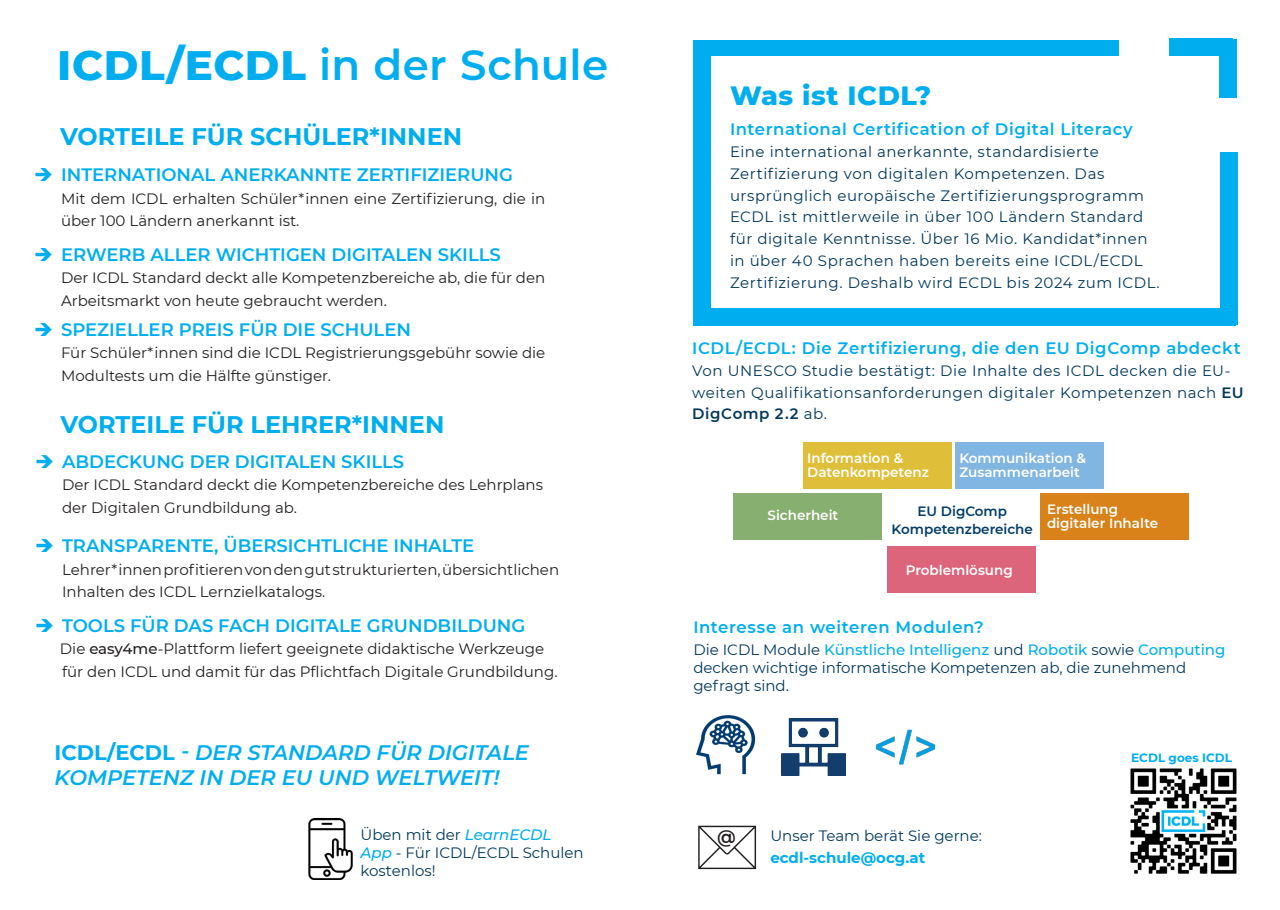
<style>
.page{position:relative;width:1280px;height:910px;background:#fff}
.page>*{position:absolute;margin:0;border:0;box-sizing:border-box;transform-origin:0 0}
.t1{font:600 42px "Montserrat";letter-spacing:.01em;color:#00aeef}
.t2{font:800 27px "Montserrat";letter-spacing:.02em;color:#00aeef}
.t3{font:700 24px "Montserrat";color:#00aeef}
.Fazit__kursiv{font:italic 600 21px/25.2px "Montserrat";color:#00aeef}
.H2_blau_-_Großbuchst{font:600 18px "Montserrat";color:#00aeef}
.t4{font:600 18px "Montserrat";color:#231f20}
.t5{font:600 16.5px "Montserrat";letter-spacing:.035em;color:#00aeef}
.Fließtext{font:15px/22.5px "Montserrat";color:#231f20}
.t6{font:15px/21.8px "Montserrat";letter-spacing:.03em;color:#00385c}
.t7{font:15px/18px "Montserrat";color:#00385c}
.t8{font:700 15px "Montserrat";color:#00aeef}
.H3_standard{font:600 13.5px/13.5px "Montserrat";color:#fff}
.H3_standard-2{font:600 13.5px "Montserrat";color:#003d6a}
.t9{font:700 12px "Montserrat";color:#00aeef}
.s1{font-weight:800}
.s2{font-weight:500}
.s3{font-weight:700;font-style:normal}
.s4{font-weight:500;font-style:italic;color:#00aeef}
.s5{font-weight:600}
.s6{font-weight:500;color:#00aeef}
</style>
<div class="page">
<div style="left:697px;top:40px;width:421px;height:16px;background:#00aeef"></div>
<div style="left:1220px;top:152px;width:17px;height:173px;background:#00aeef"></div>
<div style="left:693px;top:40px;width:17px;height:285px;background:#00aeef"></div>
<div style="left:693px;top:308px;width:543px;height:17px;background:#00aeef"></div>
<div style="left:1220px;top:39px;width:17px;height:59px;background:#00aeef"></div>
<div style="left:1169px;top:39px;width:63px;height:17px;background:#00aeef"></div>
<img style="left:1130px;top:768px;width:107px;height:106px">
<img style="left:308px;top:818px;width:45px;height:62px">
<img style="left:781px;top:719px;width:64px;height:56px">
<img style="left:696px;top:715px;width:60px;height:60px">
<div style="left:803px;top:443px;width:149px;height:46px;background:#dfbf39"></div>
<div style="left:955px;top:443px;width:149px;height:46px;background:#81b6e3"></div>
<div style="left:1040px;top:493px;width:149px;height:47px;background:#d98219"></div>
<div style="left:733px;top:493px;width:149px;height:47px;background:#86af70"></div>
<div style="left:887px;top:546px;width:149px;height:46px;background:#dc657b"></div>
<img style="left:875px;top:729px;width:61px;height:36px">
<h1 class="t1" style="left:57px;top:35px;width:553px"><span class="s1">ICDL/ECDL</span> in der Schule</h1>
<p class="t3" style="left:60px;top:119px;width:403px">VORTEILE FÜR SCHÜLER*INNEN</p>
<p class="H2_blau_-_Großbuchst" style="left:34px;top:162px;width:481px">➔ INTERNATIONAL ANERKANNTE ZERTIFIZIERUNG</p>
<p class="Fließtext" style="left:61px;top:187px;width:486px">Mit dem ICDL erhalten Schüler*innen eine Zertifizierung, die in über 100 Ländern anerkannt ist.</p>
<p class="H2_blau_-_Großbuchst" style="left:34px;top:241px;width:468px">➔ ERWERB ALLER WICHTIGEN DIGITALEN SKILLS</p>
<p class="Fließtext" style="left:61px;top:266px;width:486px">Der ICDL Standard deckt alle Kompetenzbereiche ab, die für den<br>Arbeitsmarkt von heute gebraucht werden.</p>
<p class="H2_blau_-_Großbuchst" style="left:34px;top:316px;width:378px">➔ SPEZIELLER PREIS FÜR DIE SCHULEN</p>
<p class="Fließtext" style="left:61px;top:341px;width:486px">Für Schüler*innen sind die ICDL Registrierungsgebühr sowie die<br>Modultests um die Hälfte günstiger.</p>
<p class="t3" style="left:61px;top:407px;width:385px">VORTEILE FÜR LEHRER*INNEN</p>
<p class="H2_blau_-_Großbuchst" style="left:35px;top:448px;width:371px">➔ ABDECKUNG DER DIGITALEN SKILLS</p>
<p class="Fließtext" style="left:62px;top:473px;width:482px">Der ICDL Standard deckt die Kompetenzbereiche des Lehrplans der Digitalen Grundbildung ab.</p>
<p class="H2_blau_-_Großbuchst" style="left:35px;top:533px;width:441px">➔ TRANSPARENTE, ÜBERSICHTLICHE INHALTE</p>
<p class="Fließtext" style="left:62px;top:558px;width:499px">Lehrer*innenprofitierenvondengutstrukturierten,übersichtlichen<br>Inhalten des ICDL Lernzielkatalogs.</p>
<p class="H2_blau_-_Großbuchst" style="left:35px;top:612px;width:492px">➔ TOOLS FÜR DAS FACH DIGITALE GRUNDBILDUNG</p>
<p class="Fließtext" style="left:60px;top:637px;width:499px">Die <span class="s2">easy4me</span>-Plattform liefert geeignete didaktische Werkzeuge für den ICDL und damit für das Pflichtfach Digitale Grundbildung.</p>
<p class="Fazit__kursiv" style="left:55px;top:739px;width:476px"><span class="s3">ICDL/ECDL</span> - DER STANDARD FÜR DIGITALE<br>KOMPETENZ IN DER EU UND WELTWEIT!</p>
<p class="t7" style="left:361px;top:826px;width:225px">Üben mit der <span class="s4">LearnECDL<br>App</span> - Für ICDL/ECDL Schulen kostenlos!</p>
<p class="t2" style="left:730px;top:76px;width:203px">Was ist ICDL?</p>
<p class="t5" style="left:730px;top:118px;width:404px">International Certification of Digital Literacy</p>
<p class="t6" style="left:730px;top:140px;width:431px">Eine international anerkannte, standardisierte Zertifizierung von digitalen Kompetenzen. Das ursprünglich europäische Zertifizierungsprogramm ECDL ist mittlerweile in über 100 Ländern Standard für digitale Kenntnisse. Über 16 Mio. Kandidat*innen in über 40 Sprachen haben bereits eine ICDL/ECDL Zertifizierung. Deshalb wird ECDL bis 2024 zum ICDL.</p>
<p class="t5" style="left:692px;top:337px;width:550px">ICDL/ECDL: Die Zertifizierung, die den EU DigComp abdeckt</p>
<p class="t6" style="left:692px;top:359px;width:553px">Von UNESCO Studie bestätigt: Die Inhalte des ICDL decken die EU&shy;weiten Qualifikationsanforderungen digitaler Kompetenzen nach <span class="s5">EU<br>DigComp 2.2</span> ab.</p>
<p class="H3_standard" style="left:807px;top:451px;width:123px">Information &amp;<br>Datenkompetenz</p>
<p class="H3_standard" style="left:959px;top:451px;width:128px">Kommunikation &amp;<br>Zusammenarbeit</p>
<p class="H3_standard" style="left:1047px;top:502px;width:113px">Erstellung digitaler Inhalte</p>
<p class="H3_standard-2" style="left:917px;top:502px;width:91px">EU DigComp</p>
<p class="H3_standard-2" style="left:892px;top:520px;width:143px">Kompetenzbereiche</p>
<p class="H3_standard" style="left:767px;top:508px;width:72px">Sicherheit</p>
<p class="H3_standard" style="left:906px;top:563px;width:109px">Problemlösung</p>
<p class="t5" style="left:693px;top:615px;width:292px">Interesse an weiteren Modulen?</p>
<p class="t7" style="left:693px;top:640px;width:534px">Die ICDL Module <span class="s6">Künstliche Intelligenz</span> und <span class="s6">Robotik</span> sowie <span class="s6">Computing </span>decken wichtige informatische Kompetenzen ab, die zunehmend gefragt sind.</p>
<p class="t4" style="left:717px;top:824px;width:20px">@</p>
<p class="t7" style="left:770px;top:826px;width:213px">Unser Team berät Sie gerne:</p>
<p class="t8" style="left:770px;top:847px;width:156px">ecdl-schule@ocg.at</p>
<p class="t9" style="left:1131px;top:749px;width:102px">ECDL goes ICDL</p>
</div>
